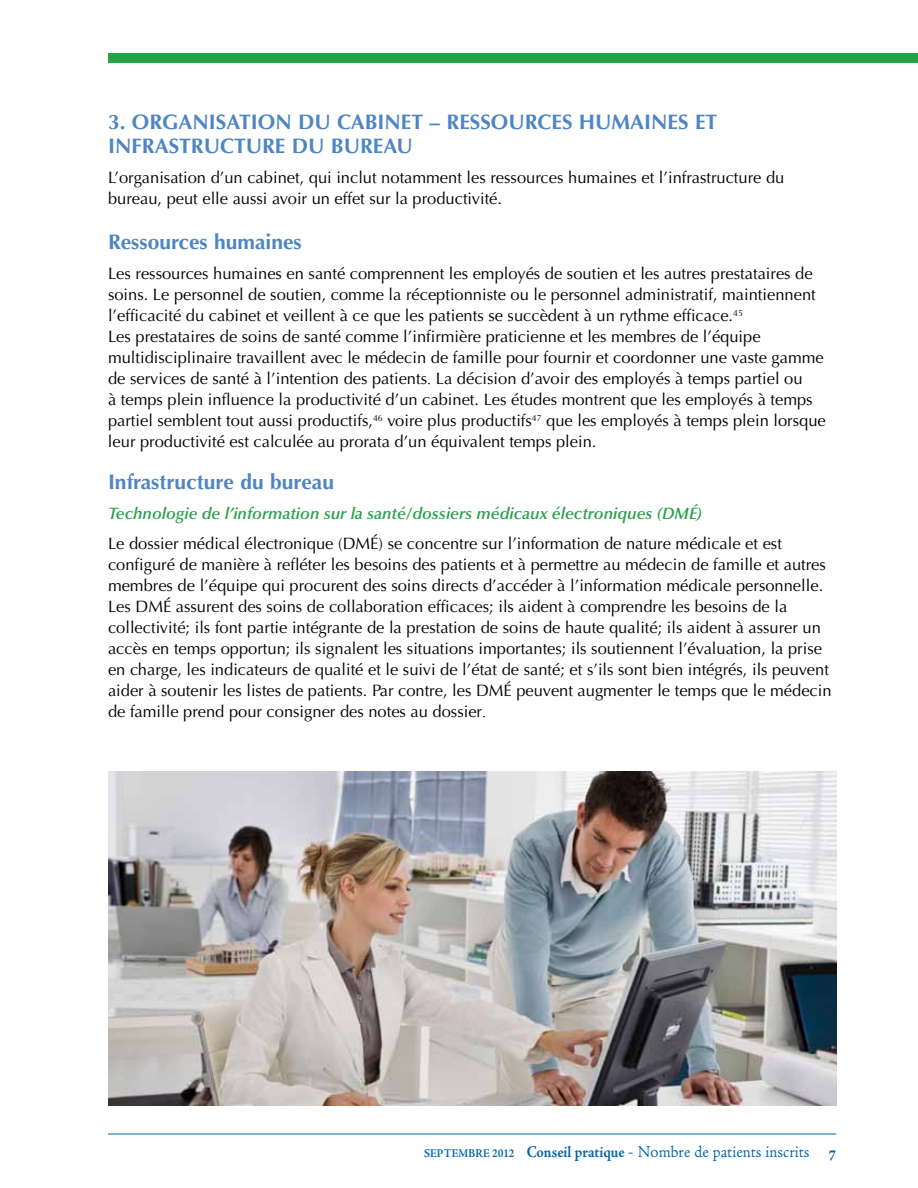
<style>
.page{position:relative;width:918px;height:1188px;background:#fff}
.page>*{position:absolute;margin:0;border:0;box-sizing:border-box;transform-origin:0 0}
.t1{font:700 21px "Optima";color:#4e85c3}
.t2{font:16.5px/21px "Optima";color:#000}
.t3{font:italic 600 16.5px "Optima";color:#26a146}
.t4{font:16.5px "Adobe Jenson Pro Lt Capt";color:#0067b1;scale:.9 1}
.s1{font-family:"Times New Roman"}
.s2{font-family:"Adobe Jenson Pro";font-weight:700;font-size:12px}
.s3{font-family:"Adobe Jenson Pro";font-weight:700}
.s4{font-family:"Optima"}
.s5{font-family:"Adobe Jenson Pro";font-weight:700;font-size:18px}
</style>
<div class="page">
<div style="left:108px;top:54px;width:810px;height:9px;background:#26a146"></div>
<hr style="left:108px;top:1134px;width:728px;height:1px;background:#0067b1">
<img style="left:108px;top:771px;width:729px;height:335px">
<p class="t1" style="left:108px;top:110px;width:84px">3. ORGANISA</p>
<p class="t1" style="left:239px;top:110px;width:26px">TION</p>
<p class="t1" style="left:298px;top:110px;width:186px">DU CABIN ET – RESSOU</p>
<p class="t1" style="left:525px;top:110px;width:194px">RCES HU MAIN ES ET</p>
<p class="t1" style="left:108px;top:134px;width:291px">IN FRASTRUCTU RE DU BU REAU</p>
<p class="t2" style="left:108px;top:167px;width:678px">L’organisation d’un cabinet, qui inclut notamment les ressources humaines et l’infrastructure du bureau, peut elle aussi avoir un effet sur la productivité.</p>
<p class="t1" style="left:108px;top:230px;width:195px">RESSOURCES HUMAINES</p>
<p class="t2" style="left:108px;top:263px;width:719px">Les ressources humaines en santé comprennent les employés de soutien et les autres prestataires de soins. Le personnel de soutien, comme la réceptionniste ou le personnel administratif, maintiennent l’efficacité du cabinet et veillent à ce que les patients se succèdent à un rythme efficace.<sup>45<br></sup>Les prestataires de soins de santé comme l’infirmière praticienne et les membres de l’équipe multidisciplinaire travaillent avec le médecin de famille pour fournir et coordonner une vaste gamme de services de santé à l’intention des patients<span class="s1">.</span> La décision d’avoir des employés à temps partiel ou<br>à temps plein influence la productivité d’un cabinet. Les études montrent que les employés à temps partiel semblent tout aussi productifs,<sup>46</sup> voire plus productifs<sup>47</sup> que les employés à temps plein lorsque leur productivité est calculée au prorata d’un équivalent temps plein.</p>
<p class="t1" style="left:108px;top:470px;width:228px">INFRASTRUCTURE DU BUREAU</p>
<p class="t3" style="left:108px;top:504px;width:596px">Technologie de l’information sur la santé/dossiers médicaux électroniques (DMÉ)</p>
<p class="t2" style="left:108px;top:533px;width:725px">Le dossier médical électronique (DMÉ) se concentre sur l’information de nature médicale et est configuré de manière à refléter les besoins des patients et à permettre au médecin de famille et autres membres de l’équipe qui procurent des soins directs d’accéder à l’information médicale personnelle.<br>Les DMÉ assurent des soins de collaboration efficaces; ils aident à comprendre les besoins de la collectivité; ils font partie intégrante de la prestation de soins de haute qualité; ils aident à assurer un accès en temps opportun; ils signalent les situations importantes; ils soutiennent l’évaluation, la prise en charge, les indicateurs de qualité et le suivi de l’état de santé; et s’ils sont bien intégrés, ils peuvent aider à soutenir les listes de patients. Par contre, les DMÉ peuvent augmenter le temps que le médecin de famille prend pour consigner des notes au dossier<span class="s1">.</span></p>
<p class="t4" style="left:424px;top:1142px;width:460px"><span class="s2">SEPTEMBre 2012</span> <span class="s3">Conseil pratique</span> <span class="s4">-</span> Nombre de patients inscrits <span class="s5">7</span></p>
</div>
